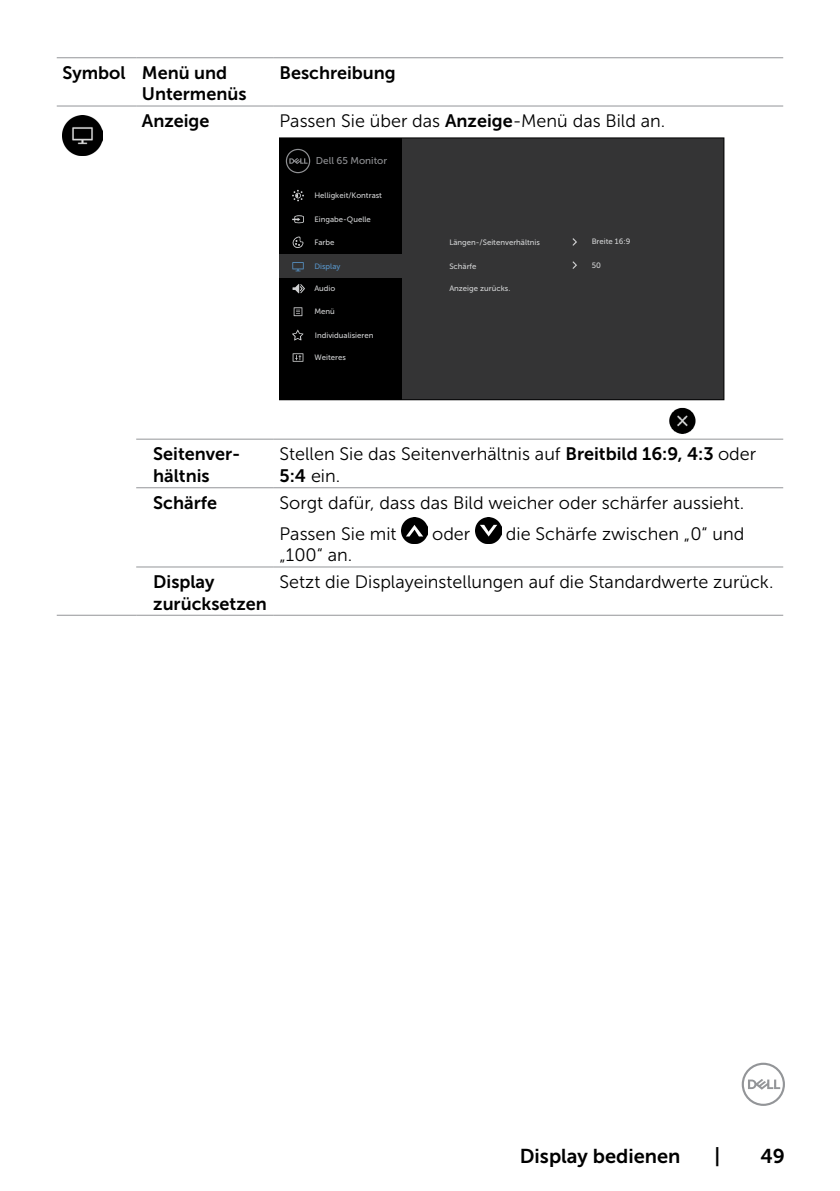
<style>
.page{position:relative;width:840px;height:1191px;background:#fff}
.page>*{position:absolute;margin:0;border:0;box-sizing:border-box;transform-origin:0 0}
.t1{font:20px "Museo Sans For Dell 700";color:#000}
.t2{font:18px/21.6px "Museo Sans For Dell 300";color:#000}
.t3{font:18px/21.6px "Museo Sans For Dell 700";color:#000}
.t4{font:9.8px "Museo Sans For Dell 500";color:#8f9093}
.t5{font:7.8px "Museo Sans For Dell 500";color:#d0d1d2}
.t6{font:7.8px "Museo Sans For Dell 500";color:#5793c6}
.s1{font-family:"Museo Sans For Dell 700"}
</style>
<div class="page">
<svg style="left:741px;top:1062px;width:43px;height:44px"></svg>
<hr style="left:57px;top:106px;width:79px;height:1px;background:#939598">
<hr style="left:136px;top:106px;width:138px;height:1px;background:#939598">
<hr style="left:274px;top:106px;width:508px;height:1px;background:#939598">
<hr style="left:57px;top:57px;width:79px;height:1px;background:#939598">
<hr style="left:136px;top:57px;width:138px;height:1px;background:#939598">
<hr style="left:274px;top:57px;width:508px;height:1px;background:#939598">
<hr style="left:136px;top:439px;width:138px;height:1px;background:#939598">
<hr style="left:274px;top:439px;width:508px;height:1px;background:#939598">
<hr style="left:136px;top:487px;width:138px;height:1px;background:#939598">
<hr style="left:274px;top:487px;width:508px;height:1px;background:#939598">
<hr style="left:136px;top:566px;width:138px;height:1px;background:#939598">
<hr style="left:274px;top:566px;width:508px;height:1px;background:#939598">
<hr style="left:136px;top:615px;width:138px;height:1px;background:#939598">
<hr style="left:274px;top:615px;width:508px;height:1px;background:#939598">
<hr style="left:57px;top:615px;width:79px;height:1px;background:#939598">
<img style="left:62px;top:116px;width:40px;height:39px">
<div style="left:279px;top:138px;width:444px;height:262px;background:#343435"></div>
<div style="left:279px;top:138px;width:122px;height:262px;background:#000"></div>
<svg style="left:292px;top:190px;width:12px;height:11px"></svg>
<svg style="left:286px;top:149px;width:24px;height:24px"></svg>
<img style="left:669px;top:407px;width:26px;height:26px">
<svg style="left:572px;top:238px;width:4px;height:8px"></svg>
<svg style="left:572px;top:261px;width:4px;height:8px"></svg>
<div style="left:279px;top:254px;width:122px;height:23px;background:#343435"></div>
<svg style="left:292px;top:215px;width:12px;height:8px"></svg>
<svg style="left:292px;top:236px;width:11px;height:12px"></svg>
<svg style="left:292px;top:262px;width:11px;height:9px"></svg>
<svg style="left:292px;top:353px;width:11px;height:9px"></svg>
<svg style="left:292px;top:284px;width:13px;height:10px"></svg>
<svg style="left:293px;top:307px;width:9px;height:9px"></svg>
<svg style="left:292px;top:329px;width:11px;height:12px"></svg>
<img style="left:401px;top:518px;width:26px;height:26px">
<img style="left:475px;top:518px;width:26px;height:26px">
<p class="t3" style="left:142px;top:62px;width:106px;text-indent:-79px">Symbol Menü und<br>Untermenüs</p>
<p class="t3" style="left:279px;top:62px;width:118px">Beschreibung</p>
<p class="t3" style="left:142px;top:110px;width:69px">Anzeige</p>
<p class="t2" style="left:279px;top:111px;width:387px">Passen Sie über das <span class="s1">Anzeige</span>-Menü das Bild an.</p>
<p class="t4" style="left:316px;top:155px;width:73px">Dell 65 Monitor</p>
<p class="t5" style="left:314px;top:191px;width:69px">Helligkeit/Kontrast</p>
<p class="t5" style="left:314px;top:215px;width:58px">Eingabe-Quelle</p>
<p class="t5" style="left:314px;top:238px;width:22px">Farbe</p>
<p class="t6" style="left:314px;top:262px;width:28px">Display</p>
<p class="t5" style="left:314px;top:284px;width:23px">Audio</p>
<p class="t5" style="left:314px;top:307px;width:22px">Menü</p>
<p class="t5" style="left:314px;top:331px;width:60px">Individualisieren</p>
<p class="t5" style="left:314px;top:353px;width:33px">Weiteres</p>
<p class="t5" style="left:449px;top:238px;width:92px">Längen-/Seitenverhältnis</p>
<p class="t5" style="left:591px;top:237px;width:40px">Breite 16:9</p>
<p class="t5" style="left:449px;top:262px;width:29px">Schärfe</p>
<p class="t5" style="left:591px;top:261px;width:11px">50</p>
<p class="t5" style="left:449px;top:284px;width:62px">Anzeige zurücks.</p>
<p class="t3" style="left:153px;top:443px;width:89px">Seitenver&shy;hältnis</p>
<p class="t2" style="left:279px;top:443px;width:478px">Stellen Sie das Seitenverhältnis auf <span class="s1">Breitbild 16:9, 4:3</span> oder<br><span class="s1">5:4</span> ein.</p>
<p class="t3" style="left:153px;top:491px;width:65px">Schärfe</p>
<p class="t2" style="left:279px;top:487px;width:466px;line-height:31px">Sorgt dafür, dass das Bild weicher oder schärfer aussieht.<br>Passen Sie mit</p>
<p class="t2" style="left:432px;top:523px;width:40px">oder</p>
<p class="t2" style="left:505px;top:523px;width:240px">die Schärfe zwischen „0“ und</p>
<p class="t2" style="left:279px;top:544px;width:74px">„100“ an.</p>
<p class="t3" style="left:153px;top:571px;width:115px">Display zurücksetzen</p>
<p class="t2" style="left:279px;top:571px;width:495px">Setzt die Displayeinstellungen auf die Standardwerte zurück.</p>
<p class="t1" style="left:519px;top:1144px;width:162px">Display bedienen</p>
<p class="t1" style="left:714px;top:1144px;width:7px">|</p>
<p class="t1" style="left:760px;top:1144px;width:26px">49</p>
</div>
